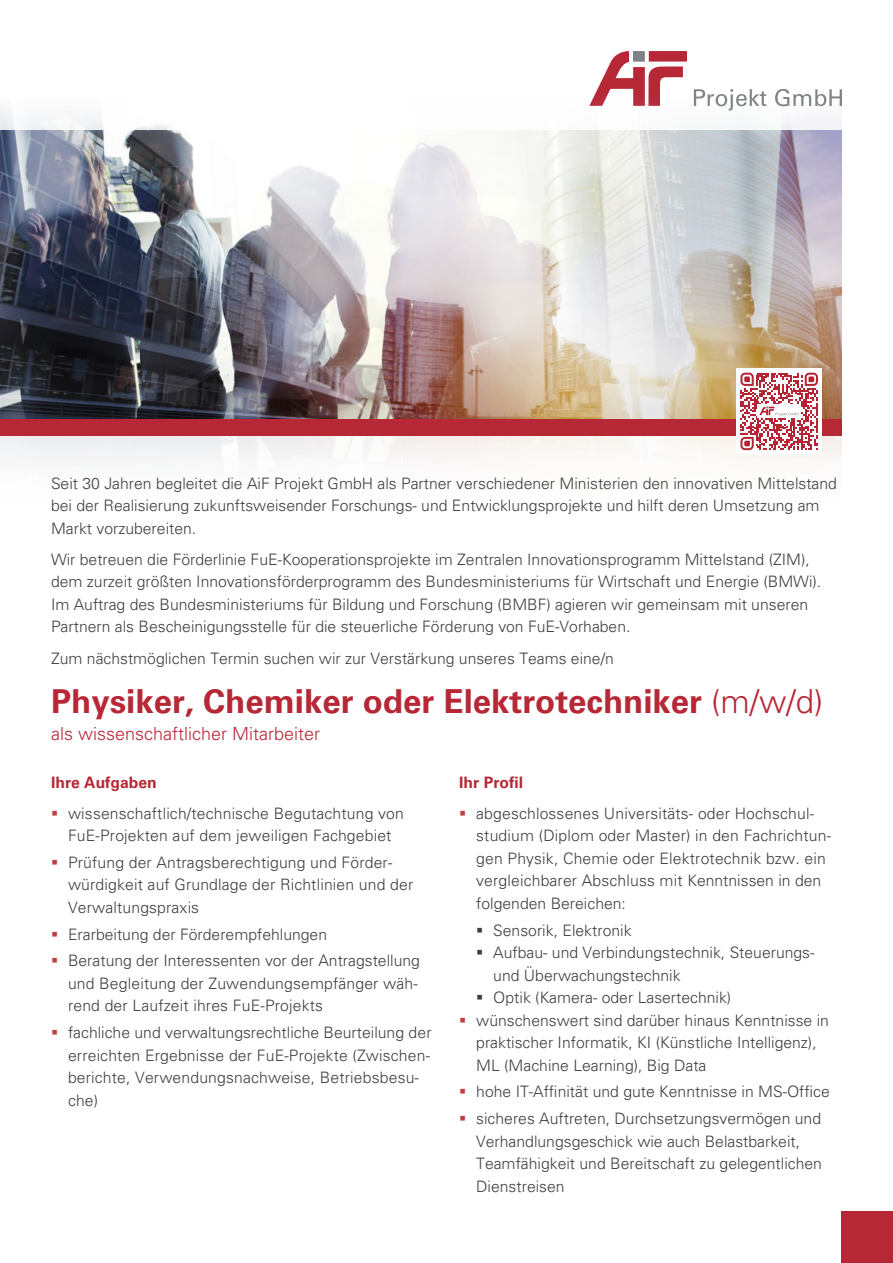
<style>
.page{position:relative;width:893px;height:1263px;background:#fff}
.page>*{position:absolute;margin:0;border:0;box-sizing:border-box;transform-origin:0 0}
.t1{font:700 33px "Univers";color:#b72837}
.t2{font:300 18px "Univers";color:#b72837}
.t3{font:300 15.75px/22.5px "Univers";color:#3e3e3f}
.t4{font:700 15.75px "Univers";color:#b72837}
.s1{font-weight:300}
</style>
<div class="page">
<svg style="left:595px;top:51px;width:92px;height:43px"></svg>
<svg style="left:694px;top:89px;width:70px;height:5px"></svg>
<svg style="left:776px;top:89px;width:66px;height:5px"></svg>
<img style="left:0;top:94px;width:842px;height:367px">
<div style="left:0;top:419px;width:842px;height:17px;background:#b72837"></div>
<div style="left:842px;top:1212px;width:51px;height:51px;background:#b72837"></div>
<div style="left:737px;top:369px;width:85px;height:85px;background:#fff"></div>
<svg style="left:740px;top:373px;width:78px;height:77px"></svg>
<p class="t3" style="left:51px;top:472px;width:787px">Seit 30 Jahren begleitet die AiF Projekt GmbH als Partner verschiedener Ministerien den innovativen Mittelstand bei der Realisierung zukunftsweisender Forschungs- und Entwicklungsprojekte und hilft deren Umsetzung am<br>Markt vorzubereiten.</p>
<p class="t3" style="left:51px;top:548px;width:772px">Wir betreuen die Förderlinie FuE-Kooperationsprojekte im Zentralen Innovationsprogramm Mittelstand (ZIM), dem zurzeit größten Innovationsförderprogramm des Bundesministeriums für Wirtschaft und Energie (BMWi).<br>Im Auftrag des Bundesministeriums für Bildung und Forschung (BMBF) agieren wir gemeinsam mit unseren Partnern als Bescheinigungsstelle für die steuerliche Förderung von FuE-Vorhaben.</p>
<p class="t3" style="left:51px;top:648px;width:564px">Zum nächstmöglichen Termin suchen wir zur Verstärkung unseres Teams eine/n</p>
<h1 class="t1" style="left:51px;top:682px;width:774px">Physiker, Chemiker oder Elektrotechniker <span class="s1">(m/w/d)</span></h1>
<p class="t2" style="left:51px;top:723px;width:270px">als wissenschaftlicher Mitarbeiter</p>
<p class="t4" style="left:51px;top:773px;width:107px">Ihre Aufgaben</p>
<p class="t3" style="left:68px;top:802px;width:337px">wissenschaftlich/technische Begutachtung von<br>FuE-Projekten auf dem jeweiligen Fachgebiet</p>
<p class="t3" style="left:68px;top:851px;width:347px">Prüfung der Antragsberechtigung und Förder&shy;würdigkeit auf Grundlage der Richtlinien und der<br>Verwaltungspraxis</p>
<p class="t3" style="left:68px;top:921px;width:353px;line-height:26.7px">Erarbeitung der Förderempfehlungen<br>Beratung der Interessenten vor der Antragstellung</p>
<p class="t3" style="left:68px;top:972px;width:351px">und Begleitung der Zuwendungsempfänger wäh&shy;rend der Laufzeit ihres FuE-Projekts</p>
<p class="t3" style="left:68px;top:1021px;width:365px">fachliche und verwaltungsrechtliche Beurteilung der erreichten Ergebnisse der FuE-Projekte (Zwischen&shy;berichte, Verwendungsnachweise, Betriebsbesu&shy;che)</p>
<p class="t4" style="left:459px;top:773px;width:65px">Ihr Profil</p>
<p class="t3" style="left:476px;top:802px;width:356px">abgeschlossenes Universitäts- oder Hochschul&shy;studium (Diplom oder Master) in den Fachrichtun&shy;gen Physik, Chemie oder Elektrotechnik bzw. ein vergleichbarer Abschluss mit Kenntnissen in den folgenden Bereichen:</p>
<p class="t3" style="left:493px;top:919px;width:140px">Sensorik, Elektronik</p>
<p class="t3" style="left:493px;top:941px;width:323px">Aufbau- und Verbindungstechnik, Steuerungs-</p>
<p class="t3" style="left:493px;top:964px;width:189px">und Überwachungstechnik</p>
<p class="t3" style="left:493px;top:986px;width:240px">Optik (Kamera- oder Lasertechnik)</p>
<p class="t3" style="left:476px;top:1009px;width:354px">wünschenswert sind darüber hinaus Kenntnisse in</p>
<p class="t3" style="left:476px;top:1031px;width:342px">praktischer Informatik, KI (Künstliche Intelligenz),</p>
<p class="t3" style="left:476px;top:1054px;width:232px">ML (Machine Learning), Big Data</p>
<p class="t3" style="left:476px;top:1078px;width:355px;line-height:26.7px">hohe IT-Affinität und gute Kenntnisse in MS-Office sicheres Auftreten, Durchsetzungsvermögen und</p>
<p class="t3" style="left:476px;top:1130px;width:347px">Verhandlungsgeschick wie auch Belastbarkeit,<br>Teamfähigkeit und Bereitschaft zu gelegentlichen<br>Dienstreisen</p>
</div>
